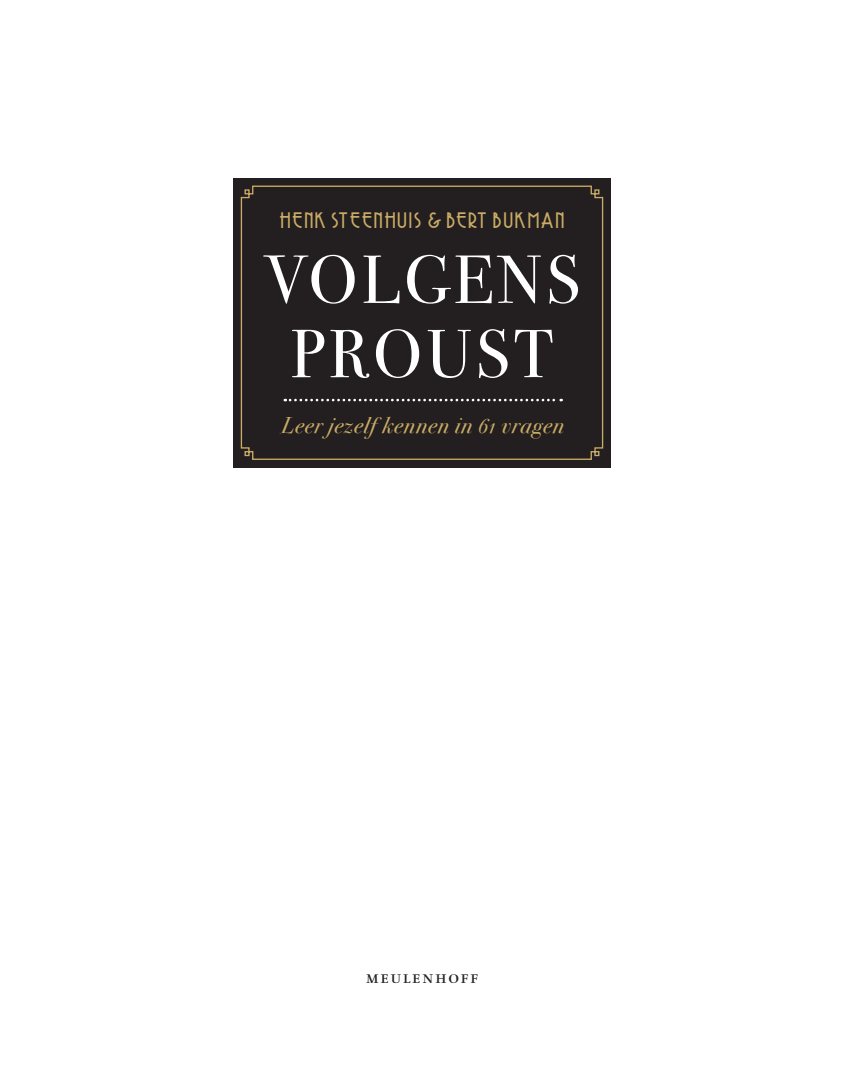
<style>
.page{position:relative;width:844px;height:1092px;background:#fff}
.page>*{position:absolute;margin:0;border:0;box-sizing:border-box;transform-origin:0 0}
.t1{font:68.08px/74.2px "Bodoni Svty Two OSITCTT";letter-spacing:.06em;color:#fff;text-align:center}
.t2{font:italic 22.75px "Bodoni Svty Two OSITCTT";letter-spacing:.04em;color:#cbac66}
.t3{font:20.82px "Copasetic NF";letter-spacing:.11em;color:#cbac66}
.t4{font:18.38px "Ruse X020 Hg Tb Small Caps";letter-spacing:.08em;color:#231f20}
</style>
<div class="page">
<div style="left:233px;top:179px;width:377px;height:289px;background:#231f20"></div>
<svg style="left:240px;top:185px;width:363px;height:275px"></svg>
<svg style="left:285px;top:399px;width:276px;height:2px"></svg>
<p class="t3" style="left:279px;top:210px;width:286px">HENK STEENHUIS &amp; BERT BUKMAN</p>
<h1 class="t1" style="left:264px;top:243px;width:317px">VOLGENS<br>PROUST</h1>
<p class="t2" style="left:281px;top:411px;width:284px">Leer jezelf kennen in 61 vragen</p>
<p class="t4" style="left:365px;top:968px;width:114px">meulenhoff</p>
</div>
